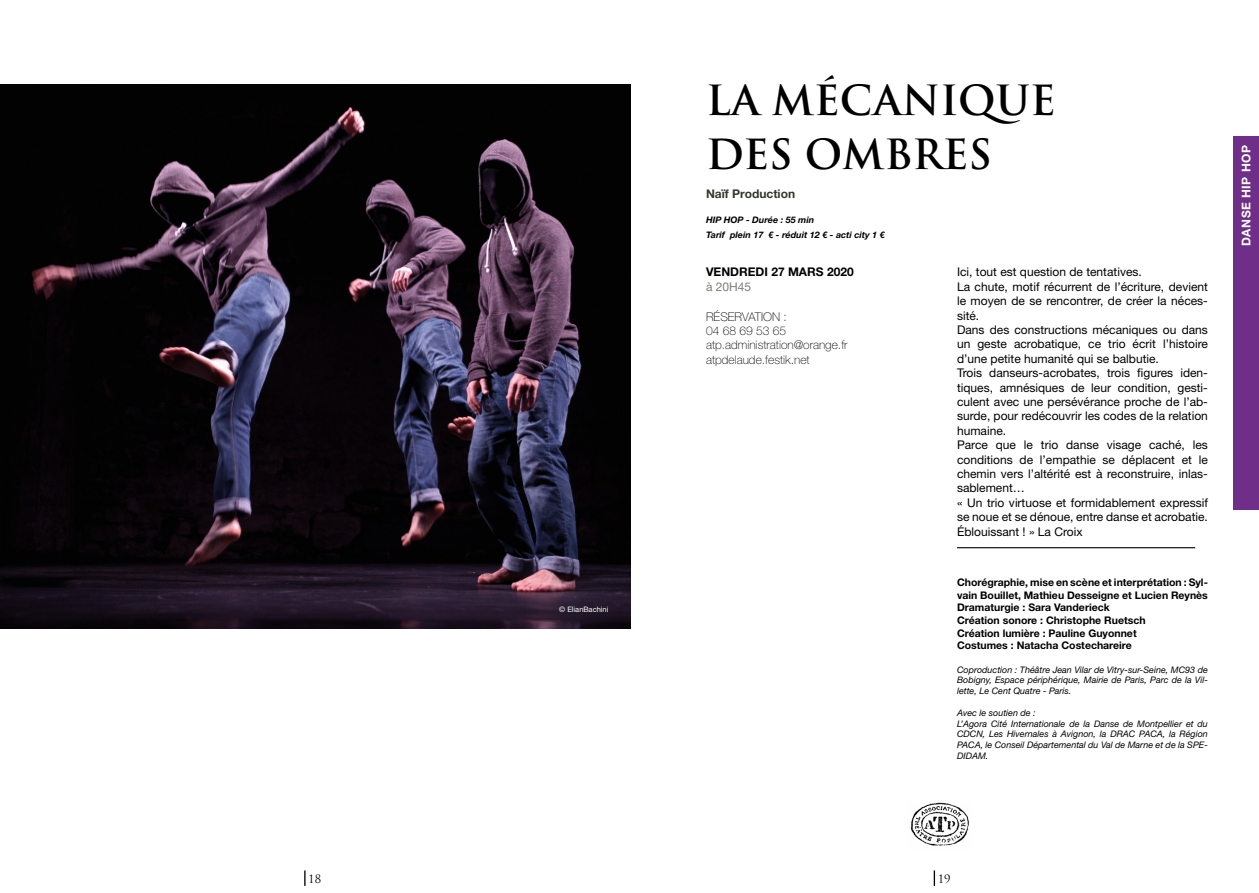
<style>
.page{position:relative;width:1259px;height:893px;background:#fff}
.page>*{position:absolute;margin:0;border:0;box-sizing:border-box;transform-origin:0 0}
.t1{font:700 40.5px/54px "Trajan Pro";color:#000}
.t2{font:12px/14.4px "Helvetica Neue LT Std";color:#000}
.t3{font:100 12px/14.4px "Helvetica Neue LT Std";color:#000}
.t4{font:700 12px "Helvetica Neue LT Std";color:#000}
.t5{font:700 12px "Helvetica Neue LT Std";color:#33382d}
.t6{font:700 12px "Helvetica Neue LT Std";letter-spacing:.04em;color:#fff}
.t7{font:12px "Helvetica Neue LT Std";color:#7b7f77}
.t8{font:11.25px "Trajan Pro";color:#000}
.t9{font:700 10.5px/12.6px "Helvetica Neue LT Std";color:#000}
.t10{font:italic 9px/10.8px "Helvetica Neue LT Std";color:#000;text-align:justify}
.t11{font:italic 700 9px/14.4px "Helvetica Neue LT Std";color:#000}
.t12{font:7.5px "Helvetica Neue LT Std";color:#fff}
</style>
<div class="page">
<svg style="left:304px;top:870px;width:1px;height:16px"></svg>
<svg style="left:933px;top:870px;width:2px;height:16px"></svg>
<img style="left:910px;top:802px;width:59px;height:44px">
<img style="left:0;top:85px;width:630px;height:544px">
<div style="left:1233px;top:137px;width:26px;height:373px;background:#6f2f88"></div>
<hr style="left:957px;top:547px;width:238px;height:1px;background:#000">
<p class="t12" style="left:559px;top:605px;width:51px">© ElianBachini</p>
<h1 class="t1" style="left:706px;top:74px;width:351px">LA MÉCANIQUE<br>DES OMBRES</h1>
<p class="t5" style="left:706px;top:187px;width:91px">Naïf Production</p>
<p class="t11" style="left:706px;top:213px;width:180px">HIP HOP - Durée : 55 min<br>Tarif plein 17 € - réduit 12 € - acti city 1 €</p>
<p class="t4" style="left:706px;top:265px;width:149px">VENDREDI 27 MARS 2020</p>
<p class="t7" style="left:706px;top:279px;width:47px">à 20H45</p>
<p class="t3" style="left:706px;top:309px;width:143px">RÉSERVATION :<br>04 68 69 53 65 atp.administration@orange.fr atpdelaude.festik.net</p>
<p class="t2" style="left:957px;top:265px;width:252px">Ici, tout est question de tentatives.<br>La chute, motif récurrent de l’écriture, devient le moyen de se rencontrer, de créer la néces&shy;sité.<br>Dans des constructions mécaniques ou dans un geste acrobatique, ce trio écrit l’histoire d’une petite humanité qui se balbutie.<br>Trois danseurs-acrobates, trois figures iden&shy;tiques, amnésiques de leur condition, gesti&shy;culent avec une persévérance proche de l’ab&shy;surde, pour redécouvrir les codes de la relation humaine.<br>Parce que le trio danse visage caché, les conditions de l’empathie se déplacent et le chemin vers l’altérité est à reconstruire, inlas&shy;sablement…<br>« Un trio virtuose et formidablement expressif se noue et se dénoue, entre danse et acrobatie.<br>Éblouissant ! » La Croix</p>
<p class="t9" style="left:957px;top:576px;width:252px">Chorégraphie, mise en scène et interprétation : Syl&shy;vain Bouillet, Mathieu Desseigne et Lucien Reynès Dramaturgie : Sara Vanderieck<br>Création sonore : Christophe Ruetsch<br>Création lumière : Pauline Guyonnet<br>Costumes : Natacha Costechareire</p>
<p class="t10" style="left:957px;top:664px;width:252px">Coproduction : Théâtre Jean Vilar de Vitry-sur-Seine, MC93 de Bobigny, Espace périphérique, Mairie de Paris, Parc de la Vil&shy;lette, Le Cent Quatre - Paris.</p>
<p class="t10" style="left:957px;top:707px;width:252px;text-align:left">Avec le soutien de :<br>L’Agora Cité Internationale de la Danse de Montpellier et du CDCN, Les Hivernales à Avignon, la DRAC PACA, la Région PACA, le Conseil Départemental du Val de Marne et de la SPE-DIDAM.</p>
<p class="t6" style="left:1238px;top:246px;width:102px;rotate:-90deg">DANSE HIP HOP</p>
<p class="t8" style="left:308px;top:872px;width:14px">18</p>
<p class="t8" style="left:938px;top:872px;width:14px">19</p>
</div>
